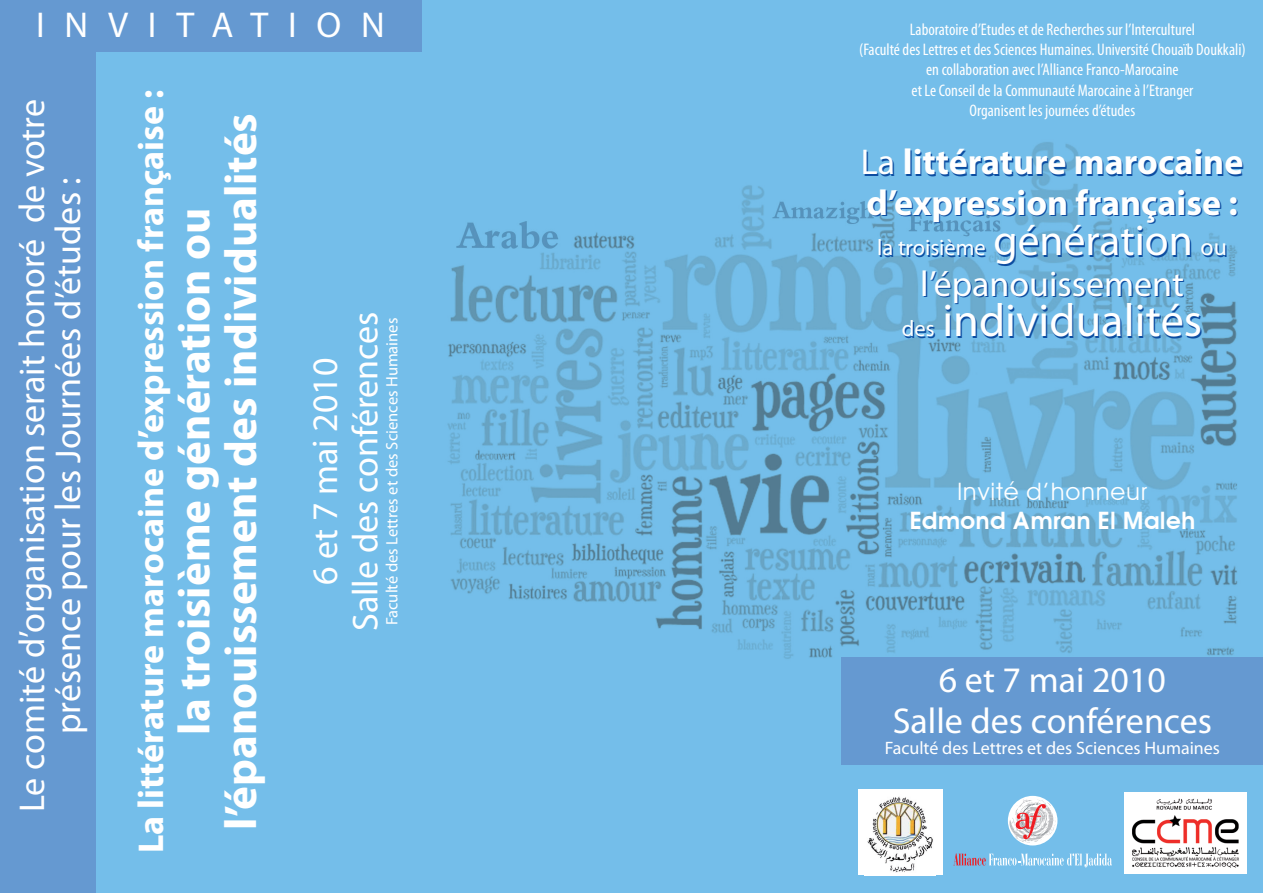
<style>
.page{position:relative;width:1263px;height:893px;background:#fff}
.page>*{position:absolute;margin:0;border:0;box-sizing:border-box;transform-origin:0 0}
.t1{font:46.5px "Myriad Pro";color:#fff}
.t2{font:700 45px/46.5px "Myriad Pro";color:#fff;text-align:center}
.t3{font:36px/40.5px "Myriad Pro";color:#fff;text-align:center}
.t4{font:700 36px/40.5px "Myriad Pro";color:#fff}
.t5{font:36px "Myriad Pro";letter-spacing:.55em;color:#fff}
.t6{font:600 24px "Avant Garde";color:#fff}
.t7{font:24px "Avant Garde";color:#fff}
.t8{font:22.5px "Myriad Pro";color:#fff}
.t9{font:18px "Myriad Pro";color:#fff}
.t10{font:condensed 16.8px/20.1px "Myriad Pro";color:#fff;text-align:center}
.t11{font:16.5px "Myriad Pro";color:#fff}
.s1{font-weight:400}
.s2{font-size:43.5px}
.s3{font-size:24px}
.s4{font-size:22.5px}
</style>
<div class="page">
<img style="left:95px;top:0;width:1168px;height:893px">
<div style="left:842px;top:657px;width:421px;height:108px;background:#6599d1"></div>
<div style="left:0;top:50px;width:95px;height:843px;background:#6599d1"></div>
<div style="left:0;top:0;width:421px;height:51px;background:#6599d1"></div>
<img style="left:1124px;top:792px;width:122px;height:81px">
<div style="left:858px;top:789px;width:85px;height:86px;background:#fff"></div>
<img style="left:867px;top:796px;width:66px;height:77px">
<div style="left:1008px;top:796px;width:49px;height:49px;background:#fff;border-radius:50%"></div>
<svg style="left:1009px;top:799px;width:46px;height:44px"></svg>
<svg style="left:953px;top:853px;width:159px;height:14px"></svg>
<h3 class="t5" style="left:36px;top:2px;width:350px">INVITATION</h3>
<h3 class="t3" style="left:13px;top:812px;width:714px;line-height:36px;rotate:-90deg">Le comité d’organisation serait honoré de votre présence pour les Journées d’études :</h3>
<h3 class="t4" style="left:130px;top:853px;width:765px;rotate:-90deg">La littérature marocaine d’expression française :</h3>
<h2 class="t2" style="left:170px;top:830px;width:718px;rotate:-90deg">la troisième génération ou l’épanouissement des individualités</h2>
<h3 class="t3" style="left:304px;top:631px;width:321px;rotate:-90deg">6 et 7 mai 2010<br>Salle des conférences</h3>
<p class="t11" style="left:382px;top:625px;width:309px;rotate:-90deg">Faculté des Lettres et des Sciences Humaines</p>
<p class="t10" style="left:859px;top:19px;width:388px">Laboratoire d’Etudes et de Recherches sur l’Interculturel<br>(Faculté des Lettres et des Sciences Humaines. Université Chouaïb Doukkali) en collaboration avec l’Alliance Franco-Marocaine<br>et Le Conseil de la Communauté Marocaine à l’Etranger<br>Organisent les journées d’études</p>
<h3 class="t4" style="left:861px;top:141px;width:384px"><span class="s1">La</span> littérature marocaine d’expression française :</h3>
<h3 class="t8" style="left:877px;top:234px;width:351px">la troisième <span class="s2">génération</span> <span class="s3">ou</span></h3>
<h3 class="t3" style="left:920px;top:263px;width:265px">l’épanouissement</h3>
<h1 class="t1" style="left:902px;top:292px;width:302px"><span class="s4">des</span> individualités</h1>
<h3 class="t7" style="left:957px;top:477px;width:192px">Invité d’honneur</h3>
<h3 class="t6" style="left:909px;top:506px;width:288px">Edmond Amran El Maleh</h3>
<h3 class="t3" style="left:893px;top:659px;width:321px">6 et 7 mai 2010<br>Salle des conférences</h3>
<p class="t9" style="left:885px;top:737px;width:337px">Faculté des Lettres et des Sciences Humaines</p>
</div>
